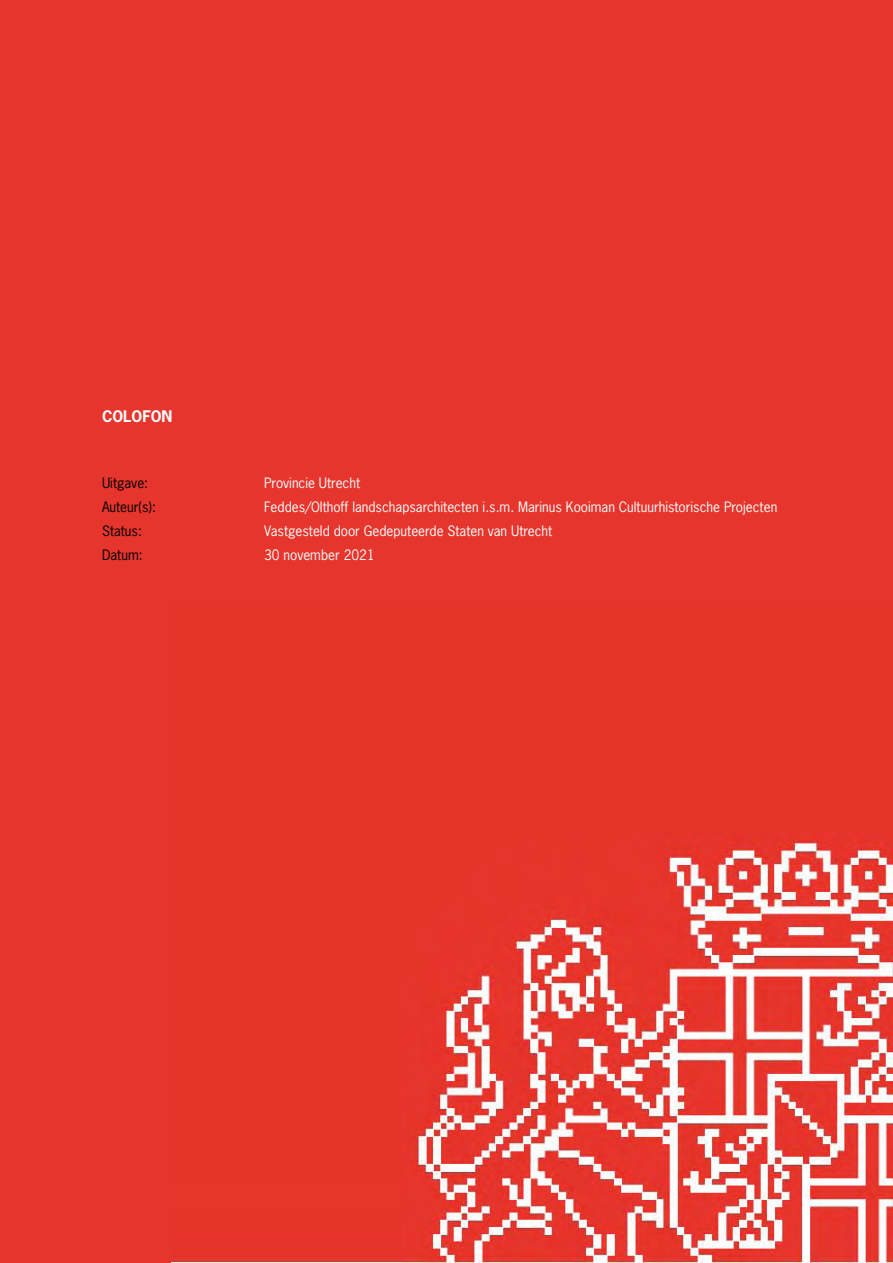
<style>
.page{position:relative;width:893px;height:1263px;background:#e5352c}
.page>*{position:absolute;margin:0;border:0;box-sizing:border-box;transform-origin:0 0}
.t1{font:700 15px "News Gothic Std";color:#fff}
.t2{font:13.5px "News Gothic Std";color:#fff}
.t3{font:13.5px "News Gothic Std";color:#000}
</style>
<div class="page">
<img style="left:171px;top:833px;width:722px;height:430px">
<p class="t1" style="left:102px;top:407px;width:72px">COLOFON</p>
<p class="t3" style="left:102px;top:474px;width:48px">Uitgave:</p>
<p class="t2" style="left:264px;top:474px;width:98px">Provincie Utrecht</p>
<p class="t3" style="left:102px;top:498px;width:55px">Auteur(s):</p>
<p class="t2" style="left:264px;top:498px;width:515px">Feddes/Olthoff landschapsarchitecten i.s.m. Marinus Kooiman Cultuurhistorische Projecten</p>
<p class="t3" style="left:102px;top:522px;width:41px">Status:</p>
<p class="t2" style="left:264px;top:522px;width:290px">Vastgesteld door Gedeputeerde Staten van Utrecht</p>
<p class="t3" style="left:102px;top:546px;width:42px">Datum:</p>
<p class="t2" style="left:264px;top:546px;width:112px">30 november 2021</p>
</div>
